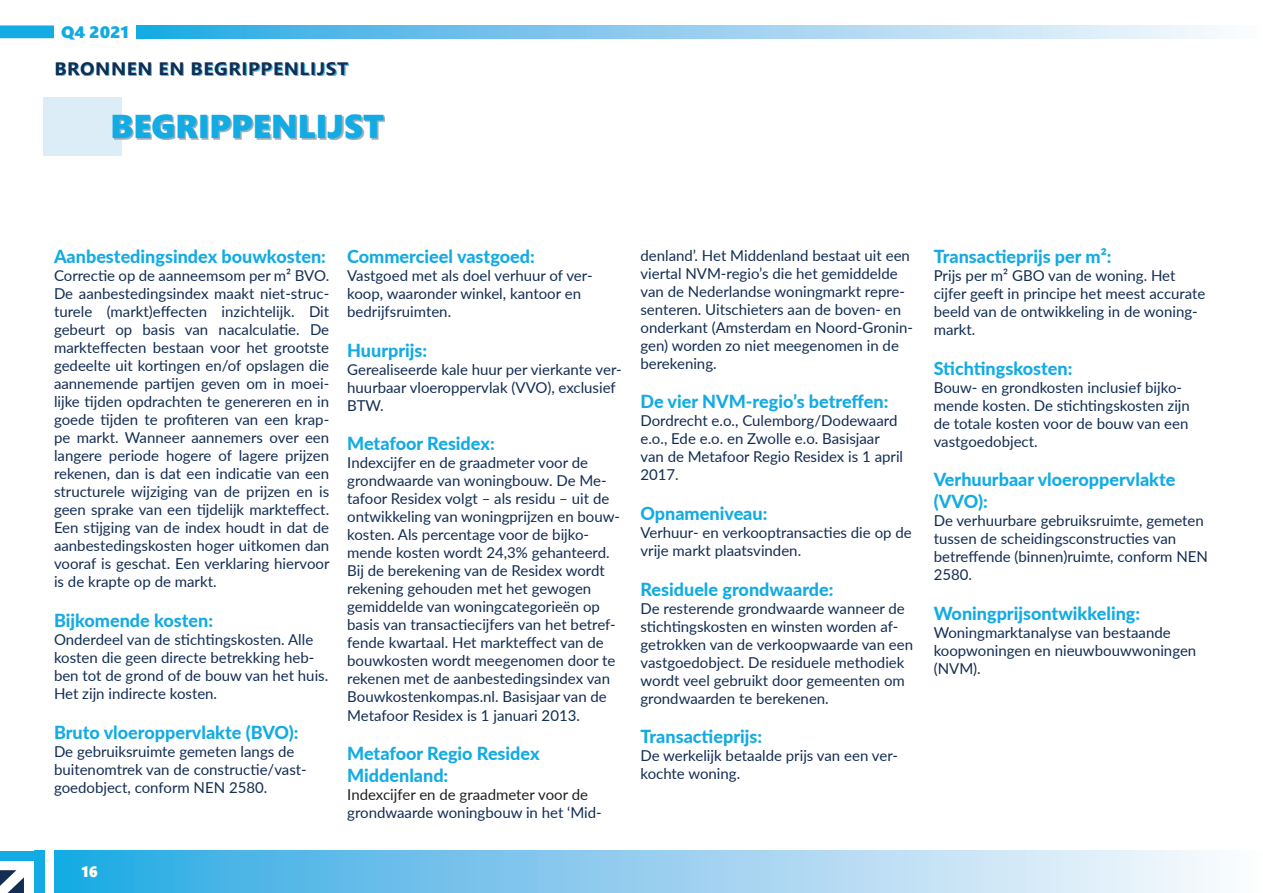
<style>
.page{position:relative;width:1263px;height:893px;background:#fff}
.page>*{position:absolute;margin:0;border:0;box-sizing:border-box;transform-origin:0 0}
.t1{font:33px "Segoe UI Black";color:#12abe3}
.t2{font:800 18px/21.6px "Lato";color:#12abe3}
.t3{font:700 18px "Segoe UI";letter-spacing:.035em;color:#132d53;scale:1.06 1}
.t4{font:16.5px "Segoe UI Black";color:#12abe3;scale:1.06 1}
.t5{font:15px/18px "Lato";color:#132d53}
.t6{font:15px "Lato";color:#231f20}
.t7{font:15px "Segoe UI Black";color:#fefdf2}
</style>
<div class="page">
<div style="left:43px;top:97px;width:79px;height:58px;background:#ddedf8"></div>
<svg style="left:54px;top:850px;width:1162px;height:43px;background:#90ceef"></svg>
<svg style="left:136px;top:25px;width:1083px;height:13px;background:#90ceef"></svg>
<div style="left:0;top:25px;width:54px;height:13px;background:#12abe3;border:2px solid #12abe3"></div>
<div style="left:0;top:850px;width:45px;height:10px;background:#12abe3"></div>
<div style="left:34px;top:850px;width:11px;height:43px;background:#12abe3"></div>
<svg style="left:0;top:870px;width:24px;height:23px"></svg>
<div style="left:57px;top:63px;width:292px;height:13px;background:#12abe3;opacity:.75"></div>
<div style="left:114px;top:116px;width:271px;height:24px;background:#7f96a7;opacity:.75"></div>
<p class="t4" style="left:61px;top:20px;width:66px">Q4 2021</p>
<p class="t3" style="left:54px;top:52px;width:279px">BRONNEN EN BEGRIPPENLIJST</p>
<h1 class="t1" style="left:111px;top:102px;width:275px">BEGRIPPENLIJST</h1>
<p class="t2" style="left:54px;top:245px;width:273px">Aanbestedingsindex bouwkosten:</p>
<p class="t5" style="left:54px;top:266px;width:277px;text-align:justify">Correctie op de aanneemsom per m² BVO.<br>De aanbestedingsindex maakt niet-struc&shy;turele (markt)effecten inzichtelijk. Dit gebeurt op basis van nacalculatie. De markteffecten bestaan voor het grootste gedeelte uit kortingen en/of opslagen die aannemende partijen geven om in moei&shy;lijke tijden opdrachten te genereren en in goede tijden te profiteren van een krap&shy;pe markt. Wanneer aannemers over een langere periode hogere of lagere prijzen rekenen, dan is dat een indicatie van een structurele wijziging van de prijzen en is geen sprake van een tijdelijk markteffect.<br>Een stijging van de index houdt in dat de aanbestedingskosten hoger uitkomen dan vooraf is geschat. Een verklaring hiervoor is de krapte op de markt.</p>
<p class="t2" style="left:54px;top:609px;width:161px">Bijkomende kosten:</p>
<p class="t5" style="left:54px;top:630px;width:276px">Onderdeel van de stichtingskosten. Alle kosten die geen directe betrekking heb&shy;ben tot de grond of de bouw van het huis.<br>Het zijn indirecte kosten.</p>
<p class="t2" style="left:54px;top:720px;width:246px">Bruto vloeroppervlakte (BVO):</p>
<p class="t5" style="left:54px;top:741px;width:254px">De gebruiksruimte gemeten langs de buitenomtrek van de constructie/vast&shy;goedobject, conform NEN 2580.</p>
<p class="t2" style="left:347px;top:245px;width:189px">Commercieel vastgoed:</p>
<p class="t5" style="left:347px;top:266px;width:247px">Vastgoed met als doel verhuur of ver&shy;koop, waaronder winkel, kantoor en bedrijfsruimten.</p>
<p class="t2" style="left:347px;top:339px;width:81px">Huurprijs:</p>
<p class="t5" style="left:347px;top:360px;width:276px">Gerealiseerde kale huur per vierkante ver&shy;huurbaar vloeroppervlak (VVO), exclusief<br>BTW.</p>
<p class="t2" style="left:347px;top:432px;width:149px">Metafoor Residex:</p>
<p class="t5" style="left:347px;top:453px;width:274px">Indexcijfer en de graadmeter voor de grondwaarde van woningbouw. De Me&shy;tafoor Residex volgt – als residu – uit de ontwikkeling van woningprijzen en bouw&shy;kosten. Als percentage voor de bijko&shy;mende kosten wordt 24,3% gehanteerd.<br>Bij de berekening van de Residex wordt rekening gehouden met het gewogen gemiddelde van woningcategorieën op basis van transactiecijfers van het betref&shy;fende kwartaal. Het markteffect van de bouwkosten wordt meegenomen door te rekenen met de aanbestedingsindex van Bouwkostenkompas.nl. Basisjaar van de Metafoor Residex is 1 januari 2013.</p>
<p class="t2" style="left:347px;top:742px;width:194px">Metafoor Regio Residex<br>Middenland:</p>
<p class="t6" style="left:347px;top:783px;width:242px">Indexcijfer en de graadmeter voor de</p>
<p class="t5" style="left:347px;top:803px;width:256px">grondwaarde woningbouw in het ‘Mid-</p>
<p class="t7" style="left:82px;top:861px;width:18px">16</p>
<p class="t5" style="left:640px;top:246px;width:274px">denland’. Het Middenland bestaat uit een viertal NVM-regio’s die het gemiddelde van de Nederlandse woningmarkt repre&shy;senteren. Uitschieters aan de boven- en onderkant (Amsterdam en Noord-Gronin&shy;gen) worden zo niet meegenomen in de berekening.</p>
<p class="t2" style="left:640px;top:390px;width:249px">De vier NVM-regio’s betreffen:</p>
<p class="t5" style="left:640px;top:411px;width:264px">Dordrecht e.o., Culemborg/Dodewaard e.o., Ede e.o. en Zwolle e.o. Basisjaar van de Metafoor Regio Residex is 1 april<br>2017.</p>
<p class="t2" style="left:640px;top:502px;width:128px">Opnameniveau:</p>
<p class="t5" style="left:640px;top:523px;width:273px">Verhuur- en verkooptransacties die op de vrije markt plaatsvinden.</p>
<p class="t2" style="left:640px;top:577px;width:195px">Residuele grondwaarde:</p>
<p class="t5" style="left:640px;top:599px;width:274px">De resterende grondwaarde wanneer de stichtingskosten en winsten worden af&shy;getrokken van de verkoopwaarde van een vastgoedobject. De residuele methodiek wordt veel gebruikt door gemeenten om grondwaarden te berekenen.</p>
<p class="t2" style="left:640px;top:725px;width:123px">Transactieprijs:</p>
<p class="t5" style="left:640px;top:746px;width:259px">De werkelijk betaalde prijs van een ver&shy;kochte woning.</p>
<p class="t2" style="left:934px;top:245px;width:179px">Transactieprijs per m²:</p>
<p class="t5" style="left:934px;top:266px;width:273px">Prijs per m² GBO van de woning. Het cijfer geeft in principe het meest accurate beeld van de ontwikkeling in de woning&shy;markt.</p>
<p class="t2" style="left:934px;top:357px;width:140px">Stichtingskosten:</p>
<p class="t5" style="left:934px;top:378px;width:258px">Bouw- en grondkosten inclusief bijko&shy;mende kosten. De stichtingskosten zijn de totale kosten voor de bouw van een vastgoedobject.</p>
<p class="t2" style="left:934px;top:468px;width:243px">Verhuurbaar vloeroppervlakte (VVO):</p>
<p class="t5" style="left:934px;top:511px;width:276px">De verhuurbare gebruiksruimte, gemeten tussen de scheidingsconstructies van betreffende (binnen)ruimte, conform NEN<br>2580.</p>
<p class="t2" style="left:934px;top:601px;width:208px">Woningprijsontwikkeling:</p>
<p class="t5" style="left:934px;top:623px;width:264px">Woningmarktanalyse van bestaande koopwoningen en nieuwbouwwoningen (NVM).</p>
</div>
